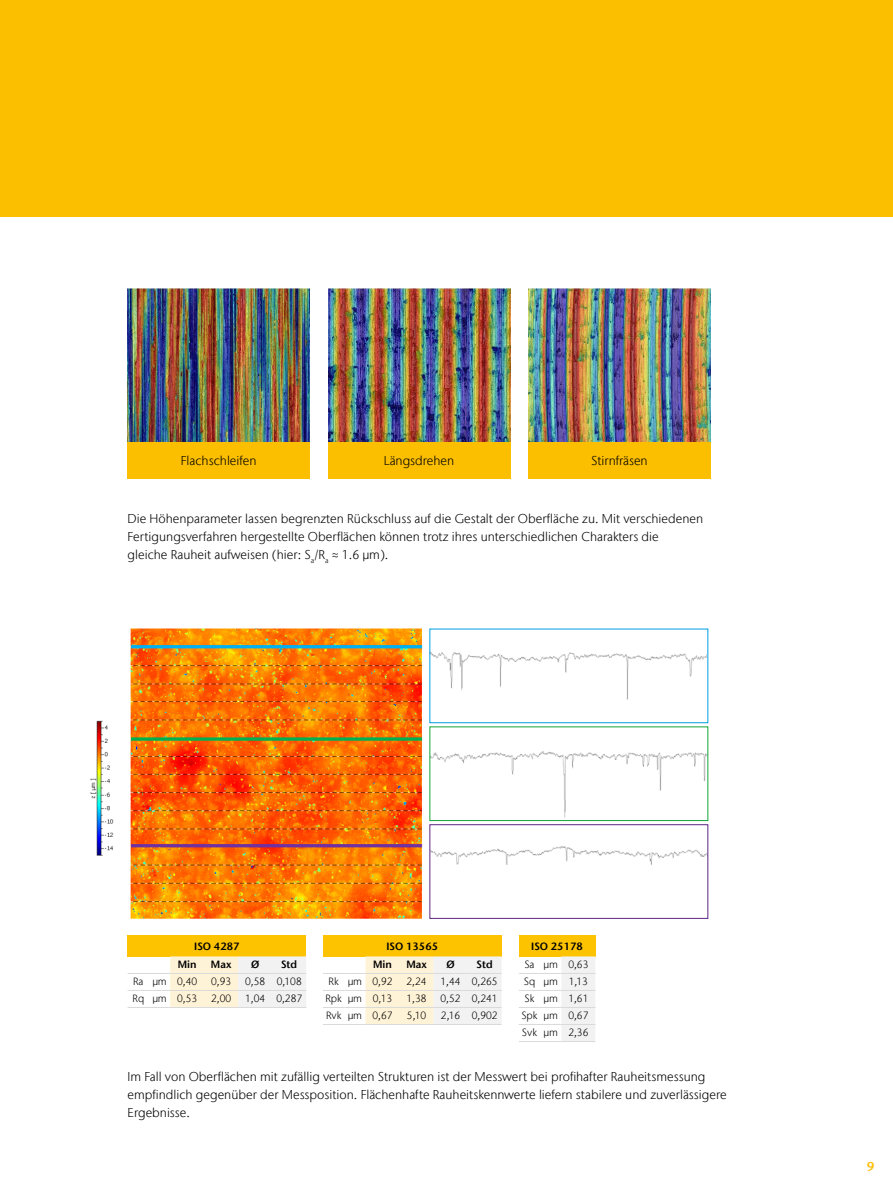
<style>
.page{position:relative;width:893px;height:1191px;background:#fff}
.page>*{position:absolute;margin:0;border:0;box-sizing:border-box;transform-origin:0 0}
.t1{font:300 12.75px/18px "Stone Sans IIITC Com";color:#000}
.t2{font:600 12.75px "Stone Sans IIITC Com";color:#fcbf00}
.t3{font:300 10.5px/17px "Stone Sans IIITC Com";color:#000;text-align:center}
.t4{font:600 10.5px/18.5px "Stone Sans IIITC Com";color:#000}
</style>
<div class="page">
<div style="left:0;top:0;width:893px;height:216px;background:#fcbf00"></div>
<img style="left:128px;top:288px;width:182px;height:154px">
<img style="left:328px;top:288px;width:182px;height:154px">
<img style="left:528px;top:288px;width:182px;height:154px">
<div style="left:128px;top:442px;width:182px;height:36px;background:#fcbf00"></div>
<div style="left:328px;top:442px;width:182px;height:36px;background:#fcbf00"></div>
<div style="left:528px;top:442px;width:182px;height:36px;background:#fcbf00"></div>
<img style="left:90px;top:628px;width:333px;height:291px">
<div style="left:128px;top:935px;width:178px;height:21px;background:#fdc300"></div>
<svg style="left:128px;top:956px;width:178px;height:52px"></svg>
<hr style="left:170px;top:1007px;width:34px;height:1px;background:#dadada">
<hr style="left:204px;top:1007px;width:34px;height:1px;background:#dadada">
<hr style="left:238px;top:1007px;width:34px;height:1px;background:#dadada">
<hr style="left:272px;top:1007px;width:34px;height:1px;background:#dadada">
<div style="left:323px;top:935px;width:179px;height:21px;background:#fdc300"></div>
<svg style="left:323px;top:956px;width:179px;height:69px"></svg>
<hr style="left:366px;top:1024px;width:34px;height:1px;background:#dadada">
<hr style="left:400px;top:1024px;width:34px;height:1px;background:#dadada">
<hr style="left:434px;top:1024px;width:34px;height:1px;background:#dadada">
<hr style="left:468px;top:1024px;width:34px;height:1px;background:#dadada">
<div style="left:519px;top:935px;width:76px;height:21px;background:#fdc300"></div>
<svg style="left:519px;top:956px;width:76px;height:86px"></svg>
<hr style="left:561px;top:1041px;width:34px;height:1px;background:#dadada">
<img style="left:431px;top:652px;width:275px;height:48px">
<div style="left:429px;top:628px;width:279px;height:95px;border:1px solid #009fe3"></div>
<img style="left:431px;top:751px;width:275px;height:67px">
<div style="left:429px;top:726px;width:279px;height:95px;border:1px solid #13a538"></div>
<img style="left:431px;top:846px;width:275px;height:19px">
<div style="left:429px;top:824px;width:279px;height:94px;border:1px solid #5c2483"></div>
<p class="t1" style="left:181px;top:451px;width:77px">Flachschleifen</p>
<p class="t1" style="left:384px;top:451px;width:72px">Längsdrehen</p>
<p class="t1" style="left:591px;top:451px;width:58px">Stirnfräsen</p>
<p class="t1" style="left:128px;top:509px;width:577px">Die Höhenparameter lassen begrenzten Rückschluss auf die Gestalt der Oberfläche zu. Mit verschiedenen<br>Fertigungsverfahren hergestellte Oberflächen können trotz ihres unterschiedlichen Charakters die<br>gleiche Rauheit aufweisen (hier: S<sub>a</sub>/R<sub>a</sub> ≈ 1.6 µm).</p>
<p class="t4" style="left:531px;top:936px;width:53px">ISO 25178</p>
<p class="t3" style="left:521px;top:955px;width:69px">Sa μm 0,63<br>Sq μm 1,13<br>Sk μm 1,61<br>Spk μm 0,67<br>Svk μm 2,36</p>
<p class="t1" style="left:128px;top:1067px;width:601px">Im Fall von Oberflächen mit zufällig verteilten Strukturen ist der Messwert bei profihafter Rauheitsmessung empfindlich gegenüber der Messposition. Flächenhafte Rauheitskennwerte liefern stabilere und zuverlässigere<br>Ergebnisse.</p>
<p class="t4" style="left:178px;top:936px;width:63px;text-indent:17px">ISO 4287<br>Min</p>
<p class="t4" style="left:373px;top:936px;width:67px;text-indent:13px">ISO 13565<br>Min</p>
<p class="t4" style="left:211px;top:954px;width:22px">Max</p>
<p class="t4" style="left:251px;top:954px;width:10px">Ø</p>
<p class="t4" style="left:281px;top:954px;width:18px">Std</p>
<p class="t4" style="left:406px;top:954px;width:22px">Max</p>
<p class="t4" style="left:446px;top:954px;width:10px">Ø</p>
<p class="t4" style="left:477px;top:954px;width:18px">Std</p>
<p class="t3" style="left:329px;top:972px;width:66px">Rk μm 0,92</p>
<p class="t3" style="left:407px;top:972px;width:22px">2,24</p>
<p class="t3" style="left:441px;top:972px;width:58px">1,44 0,265</p>
<p class="t3" style="left:325px;top:989px;width:68px">Rpk μm 0,13</p>
<p class="t3" style="left:407px;top:989px;width:22px">1,38</p>
<p class="t3" style="left:441px;top:989px;width:58px">0,52 0,241</p>
<p class="t3" style="left:326px;top:1006px;width:68px">Rvk μm 0,67</p>
<p class="t3" style="left:407px;top:1006px;width:21px">5,10</p>
<p class="t3" style="left:441px;top:1006px;width:58px">2,16 0,902</p>
<p class="t3" style="left:133px;top:972px;width:66px">Ra μm 0,40</p>
<p class="t3" style="left:211px;top:972px;width:22px">0,93</p>
<p class="t3" style="left:245px;top:972px;width:58px">0,58 0,108</p>
<p class="t3" style="left:133px;top:989px;width:66px">Rq μm 0,53</p>
<p class="t3" style="left:211px;top:989px;width:22px">2,00</p>
<p class="t3" style="left:245px;top:989px;width:58px">1,04 0,287</p>
<p class="t2" style="left:867px;top:1158px;width:9px">9</p>
</div>
